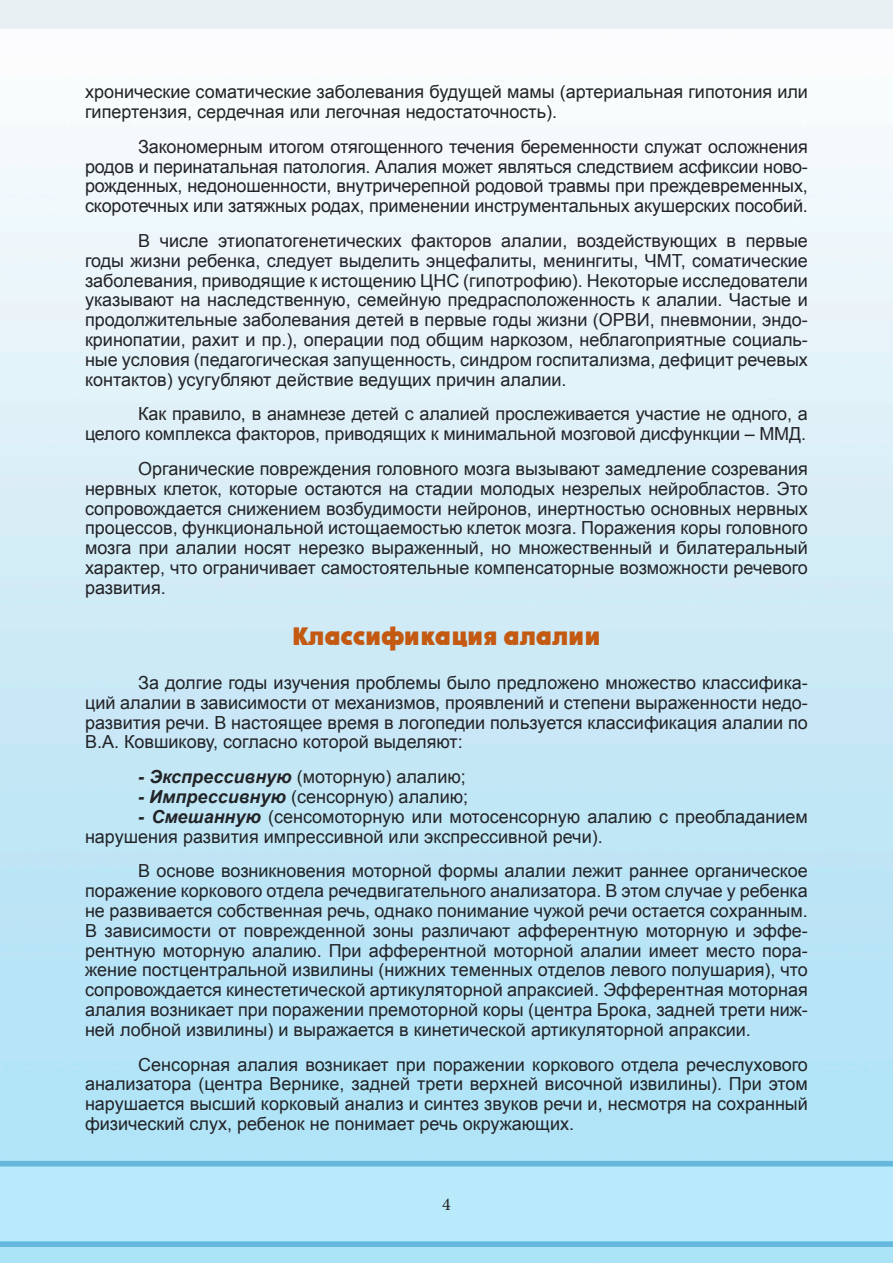
<style>
.page{position:relative;width:893px;height:1263px;background:#fff}
.page>*{position:absolute;margin:0;border:0;box-sizing:border-box;transform-origin:0 0}
.заг_оранж{font:800 24px "a Plakat Cmpl";color:#c45911}
.абзац{font:18px/19.8px "Arial";color:#222327;text-align:justify}
.абзац_без_отступа{font:18px "Arial";color:#222327}
.t1{font:18px "Minion Pro";color:#231f20}
.s1{font-weight:700;font-style:italic}
</style>
<div class="page">
<img style="left:0;top:0;width:893px;height:1263px">
<p class="абзац" style="left:85px;top:82px;width:724px">хронические соматические заболевания будущей мамы (артериальная гипотония или гипертензия, сердечная или легочная недостаточность).</p>
<p class="абзац" style="left:85px;top:136px;width:724px;text-indent:53px">Закономерным итогом отягощенного течения беременности служат осложнения родов и перинатальная патология. Алалия может являться следствием асфиксии ново&shy;рожденных, недоношенности, внутричерепной родовой травмы при преждевременных, скоротечных или затяжных родах, применении инструментальных акушерских пособий.</p>
<p class="абзац" style="left:85px;top:231px;width:724px;text-indent:53px">В числе этиопатогенетических факторов алалии, воздействующих в первые годы жизни ребенка, следует выделить энцефалиты, менингиты, ЧМТ, соматические заболевания, приводящие к истощению ЦНС (гипотрофию). Некоторые исследователи указывают на наследственную, семейную предрасположенность к алалии. Частые и продолжительные заболевания детей в первые годы жизни (ОРВИ, пневмонии, эндо&shy;кринопатии, рахит и пр.), операции под общим наркозом, неблагоприятные социаль&shy;ные условия (педагогическая запущенность, синдром госпитализма, дефицит речевых контактов) усугубляют действие ведущих причин алалии.</p>
<p class="абзац" style="left:85px;top:404px;width:724px;text-align:right">Как правило, в анамнезе детей с алалией прослеживается участие не одного, а целого комплекса факторов, приводящих к минимальной мозговой дисфункции – ММД.</p>
<p class="абзац" style="left:85px;top:459px;width:724px;text-indent:53px">Органические повреждения головного мозга вызывают замедление созревания нервных клеток, которые остаются на стадии молодых незрелых нейробластов. Это сопровождается снижением возбудимости нейронов, инертностью основных нервных процессов, функциональной истощаемостью клеток мозга. Поражения коры головного мозга при алалии носят нерезко выраженный, но множественный и билатеральный характер, что ограничивает самостоятельные компенсаторные возможности речевого развития.</p>
<p class="заг_оранж" style="left:292px;top:623px;width:310px">Классификация алалии</p>
<p class="абзац" style="left:85px;top:673px;width:724px;text-indent:53px">За долгие годы изучения проблемы было предложено множество классифика&shy;ций алалии в зависимости от механизмов, проявлений и степени выраженности недо&shy;развития речи. В настоящее время в логопедии пользуется классификация алалии по В.А. Ковшикову, согласно которой выделяют:</p>
<p class="абзац_без_отступа" style="left:138px;top:764px;width:329px"><span class="s1">- Экспрессивную</span> (моторную) алалию;</p>
<p class="абзац_без_отступа" style="left:138px;top:784px;width:331px"><span class="s1">- Импрессивную</span> (сенсорную) алалию;</p>
<p class="абзац" style="left:85px;top:806px;width:724px;text-indent:53px"><span class="s1">- Смешанную</span> (сенсомоторную или мотосенсорную алалию с преобладанием нарушения развития импрессивной или экспрессивной речи).</p>
<p class="абзац" style="left:85px;top:861px;width:724px;text-indent:53px">В основе возникновения моторной формы алалии лежит раннее органическое поражение коркового отдела речедвигательного анализатора. В этом случае у ребенка не развивается собственная речь, однако понимание чужой речи остается сохранным.<br>В зависимости от поврежденной зоны различают афферентную моторную и эффе&shy;рентную моторную алалию. При афферентной моторной алалии имеет место пора&shy;жение постцентральной извилины (нижних теменных отделов левого полушария), что сопровождается кинестетической артикуляторной апраксией. Эфферентная моторная алалия возникает при поражении премоторной коры (центра Брока, задней трети ниж&shy;ней лобной извилины) и выражается в кинетической артикуляторной апраксии.</p>
<p class="абзац" style="left:85px;top:1054px;width:724px;text-indent:53px">Сенсорная алалия возникает при поражении коркового отдела речеслухового анализатора (центра Вернике, задней трети верхней височной извилины). При этом нарушается высший корковый анализ и синтез звуков речи и, несмотря на сохранный физический слух, ребенок не понимает речь окружающих.</p>
<p class="t1" style="left:442px;top:1192px;width:10px">4</p>
</div>
